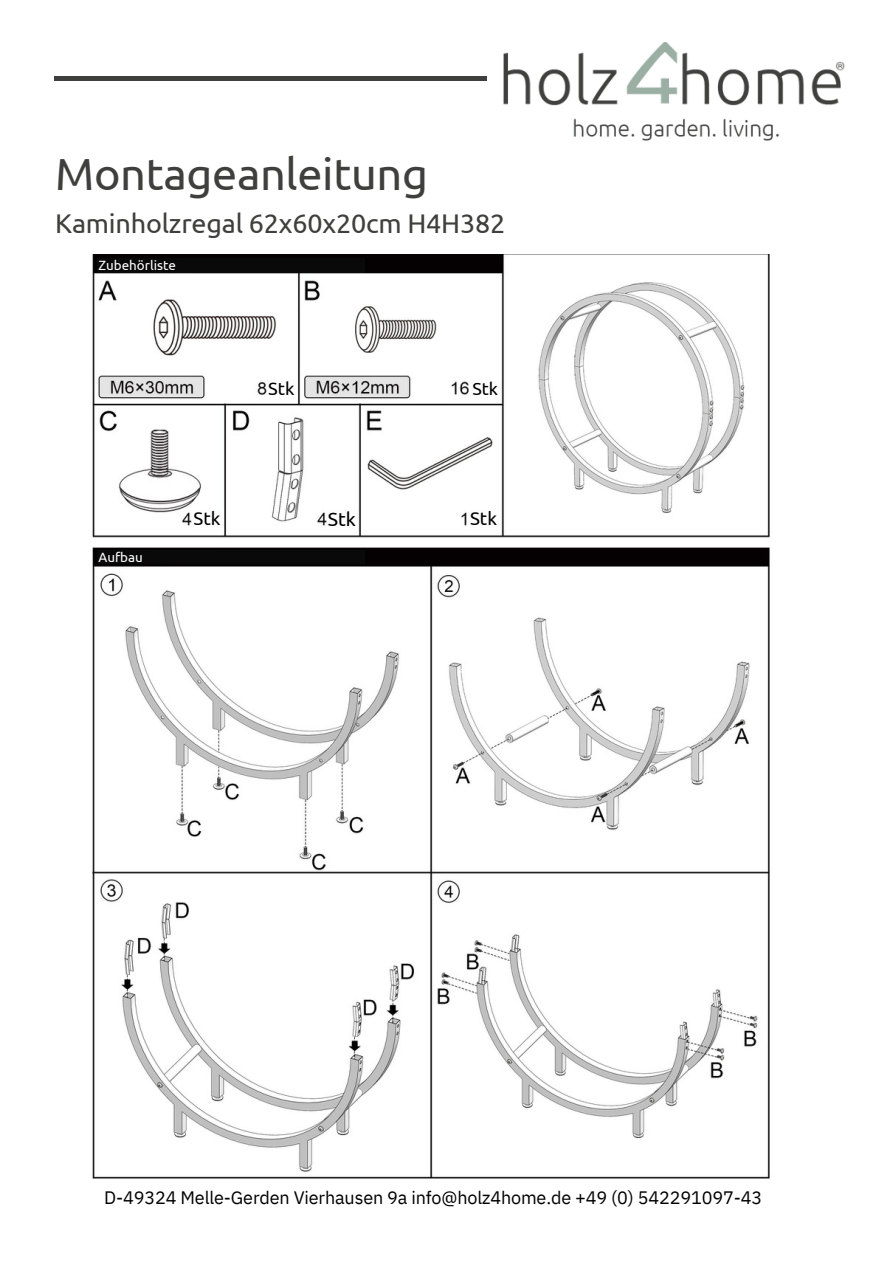
<style>
.page{position:relative;width:893px;height:1264px;background:#fff}
.page>*{position:absolute;margin:0;border:0;box-sizing:border-box;transform-origin:0 0}
.t1{font:45px "Ubuntu";letter-spacing:-.01em;color:#3f403e}
.t2{font:27px "Ubuntu";letter-spacing:-.01em;color:#3f403e}
.t3{font:19.2px "Ubuntu";color:#000}
.t4{font:18.45px "Ubuntu";color:#000}
.t5{font:18px "IBM Plex Sans";letter-spacing:-.01em;color:#000}
.t6{font:18px "Ubuntu";color:#000}
.t7{font:17.55px "Ubuntu";color:#000}
.t8{font:13.35px "Ubuntu";color:#fff}
</style>
<div class="page">
<img style="left:503px;top:42px;width:342px;height:99px">
<div style="left:54px;top:76px;width:432px;height:5px;background:#3f403e"></div>
<img style="left:92px;top:254px;width:678px;height:925px">
<div style="left:97px;top:258px;width:268px;height:15px;background:#0a0909"></div>
<div style="left:267px;top:379px;width:27px;height:23px;background:#fefefe"></div>
<div style="left:469px;top:379px;width:29px;height:23px;background:#fefefe"></div>
<div style="left:192px;top:510px;width:31px;height:22px;background:#fefefe"></div>
<div style="left:327px;top:510px;width:29px;height:22px;background:#fefefe"></div>
<svg style="left:469px;top:509px;width:29px;height:23px"></svg>
<div style="left:97px;top:549px;width:268px;height:14px;background:#0a0909"></div>
<p class="t1" style="left:55px;top:148px;width:374px">Montageanleitung</p>
<p class="t2" style="left:55px;top:208px;width:451px">Kaminholzregal 62x60x20cm H4H382</p>
<p class="t8" style="left:98px;top:257px;width:79px">Zubehörliste</p>
<p class="t6" style="left:268px;top:378px;width:28px">Stk</p>
<p class="t7" style="left:472px;top:378px;width:27px">Stk</p>
<p class="t8" style="left:98px;top:550px;width:46px">Aufbau</p>
<p class="t4" style="left:193px;top:507px;width:28px">Stk</p>
<p class="t3" style="left:328px;top:508px;width:30px">Stk</p>
<p class="t4" style="left:470px;top:507px;width:28px">Stk</p>
<p class="t5" style="left:104px;top:1185px;width:659px">D-49324 Melle-Gerden Vierhausen 9a info@holz4home.de +49 (0) 542291097-43</p>
</div>
